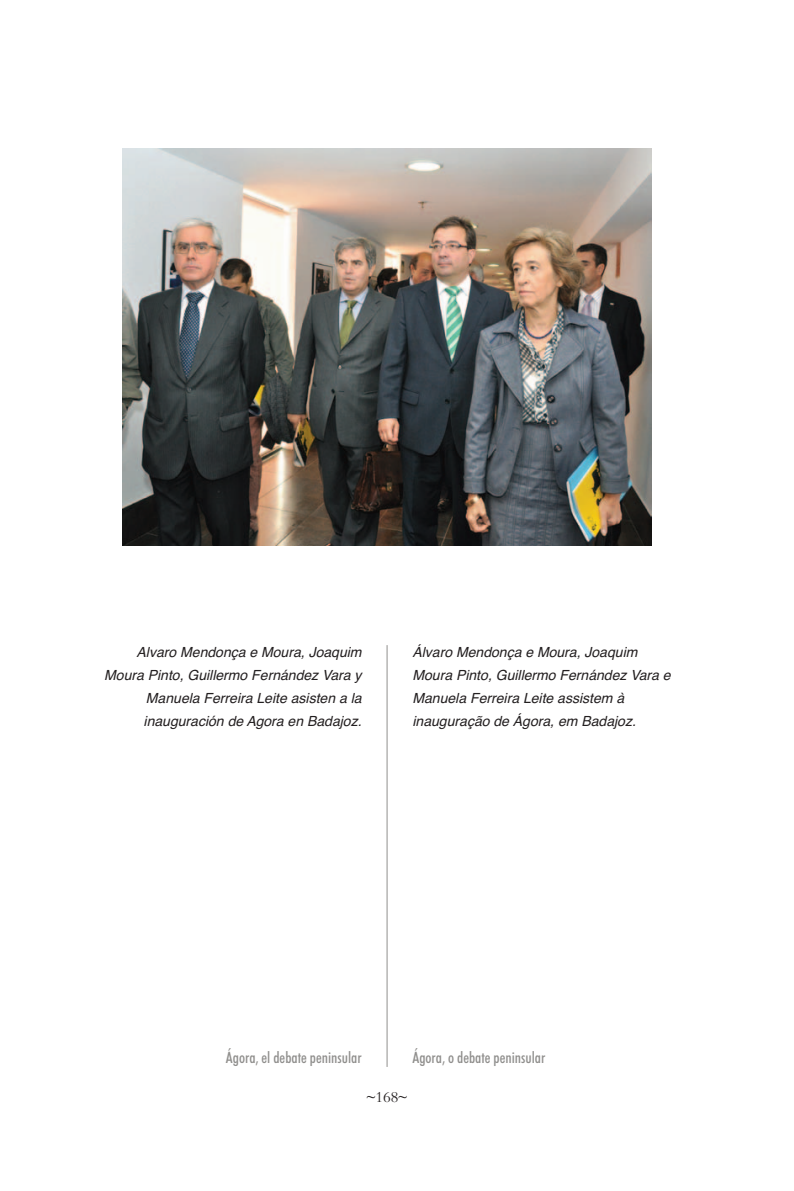
<style>
.page{position:relative;width:794px;height:1191px;background:#fff}
.page>*{position:absolute;margin:0;border:0;box-sizing:border-box;transform-origin:0 0}
.t1{font:500 condensed 15.75px "Futura BT";color:#908f8d}
.t2{font:15.75px "Bembo";color:#231f20}
.t3{font:italic 14px/23.1px "Helvetica";color:#231f20}
</style>
<div class="page">
<hr style="left:387px;top:645px;width:1px;height:422px;background:#908f8d">
<img style="left:123px;top:149px;width:528px;height:397px">
<p class="t3" style="left:104px;top:641px;width:259px;text-align:right">Alvaro Mendonça e Moura, Joaquim Moura Pinto, Guillermo Fernández Vara y Manuela Ferreira Leite asisten a la inauguración de Agora en Badajoz.</p>
<p class="t3" style="left:412px;top:641px;width:260px">Álvaro Mendonça e Moura, Joaquim Moura Pinto, Guillermo Fernández Vara e Manuela Ferreira Leite assistem à inauguração de Ágora, em Badajoz.</p>
<p class="t1" style="left:226px;top:1051px;width:137px">Ágora, el debate peninsular</p>
<p class="t1" style="left:412px;top:1051px;width:134px">Ágora, o debate peninsular</p>
<p class="t2" style="left:367px;top:1091px;width:42px">~168~</p>
</div>
